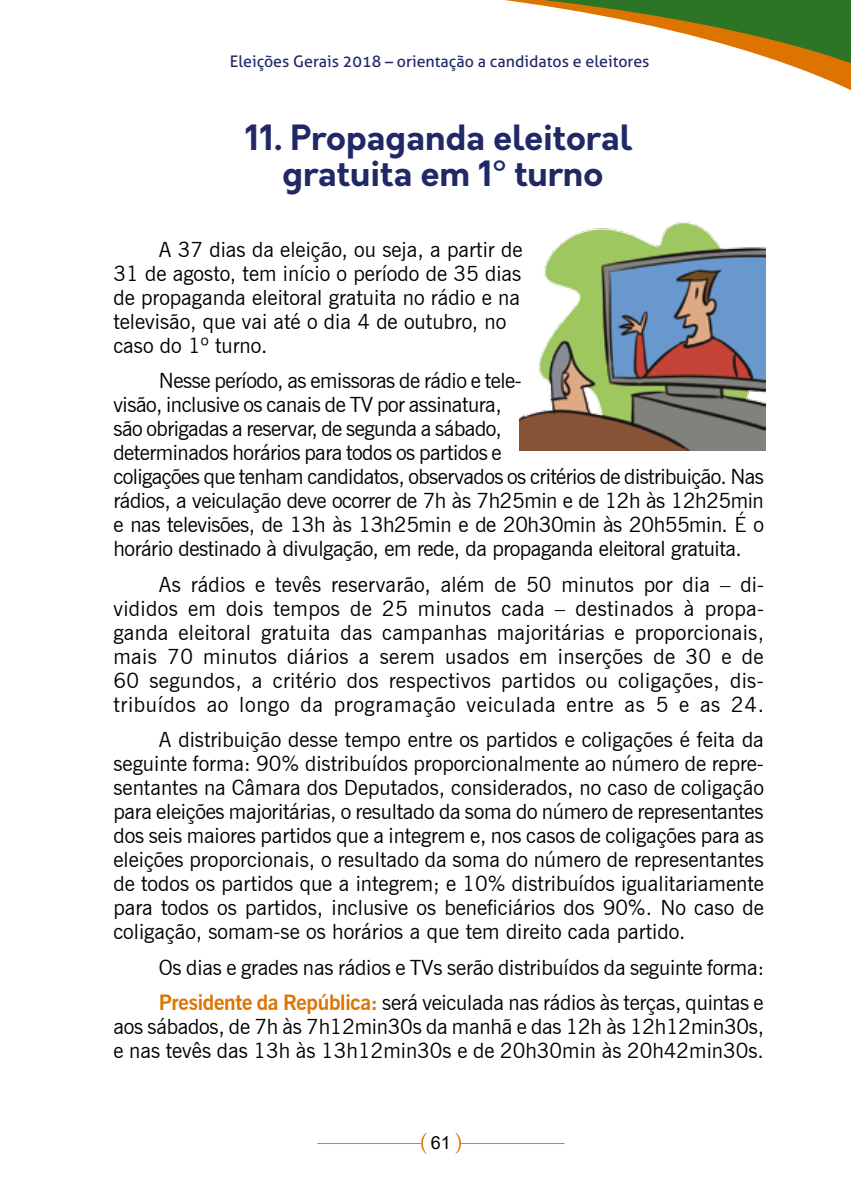
<style>
.page{position:relative;width:851px;height:1191px;background:#fff}
.page>*{position:absolute;margin:0;border:0;box-sizing:border-box;transform-origin:0 0}
.t1{font:700 34px/36px "Orkney";color:#202866;text-align:center}
.t2{font:21px/24px "News Gothic BT";letter-spacing:-.01em;color:#000}
.t3{font:18px "Arial";color:#000}
.t4{font:16px "Aller";color:#202866}
.s1{font-weight:700;color:#dd7400}
</style>
<div class="page">
<hr style="left:317px;top:1143px;width:104px;height:1px;background:#e27914">
<svg style="left:421px;top:1133px;width:5px;height:20px"></svg>
<svg style="left:455px;top:1133px;width:6px;height:20px"></svg>
<hr style="left:460px;top:1143px;width:104px;height:1px;background:#e27914">
<svg style="left:800px;top:69px;width:50px;height:21px"></svg>
<svg style="left:505px;top:0;width:345px;height:69px"></svg>
<img style="left:519px;top:222px;width:246px;height:228px">
<p class="t4" style="left:230px;top:52px;width:421px">Eleições Gerais 2018 – orientação a candidatos e eleitores</p>
<h1 class="t1" style="left:245px;top:121px;width:388px">11. Propaganda eleitoral gratuita em 1º turno</h1>
<p class="t2" style="left:113px;top:237px;width:410px;text-indent:45px">A 37 dias da eleição, ou seja, a partir de 31 de agosto, tem início o período de 35 dias de propaganda eleitoral gratuita no rádio e na televisão, que vai até o dia 4 de outubro, no caso do 1º turno.</p>
<p class="t2" style="left:113px;top:369px;width:652px;text-indent:45px">Nesse período, as emissoras de rádio e tele-<br>visão, inclusive os canais de TV por assinatura,<br>são obrigadas a reservar, de segunda a sábado,<br>determinados horários para todos os partidos e<br>coligações que tenham candidatos, observados os critérios de distribuição. Nas rádios, a veiculação deve ocorrer de 7h às 7h25min e de 12h às 12h25min e nas televisões, de 13h às 13h25min e de 20h30min às 20h55min. É o horário destinado à divulgação, em rede, da propaganda eleitoral gratuita.</p>
<p class="t2" style="left:113px;top:572px;width:652px;text-align:justify;text-indent:45px">As rádios e tevês reservarão, além de 50 minutos por dia – di&shy;vididos em dois tempos de 25 minutos cada – destinados à propa&shy;ganda eleitoral gratuita das campanhas majoritárias e proporcionais, mais 70 minutos diários a serem usados em inserções de 30 e de 60 segundos, a critério dos respectivos partidos ou coligações, dis&shy;tribuídos ao longo da programação veiculada entre as 5 e as 24.</p>
<p class="t2" style="left:113px;top:727px;width:652px;text-align:justify;text-indent:45px">A distribuição desse tempo entre os partidos e coligações é feita da seguinte forma: 90% distribuídos proporcionalmente ao número de repre&shy;sentantes na Câmara dos Deputados, considerados, no caso de coligação para eleições majoritárias, o resultado da soma do número de representantes dos seis maiores partidos que a integrem e, nos casos de coligações para as eleições proporcionais, o resultado da soma do número de representantes de todos os partidos que a integrem; e 10% distribuídos igualitariamente para todos os partidos, inclusive os beneficiários dos 90%. No caso de coligação, somam-se os horários a que tem direito cada partido.</p>
<p class="t2" style="left:159px;top:949px;width:606px;line-height:35.4px">Os dias e grades nas rádios e TVs serão distribuídos da seguinte forma:<br><span class="s1">Presidente da República:</span> será veiculada nas rádios às terças, quintas e</p>
<p class="t2" style="left:113px;top:1014px;width:652px">aos sábados, de 7h às 7h12min30s da manhã e das 12h às 12h12min30s, e nas tevês das 13h às 13h12min30s e de 20h30min às 20h42min30s.</p>
<p class="t3" style="left:431px;top:1130px;width:22px">61</p>
</div>
